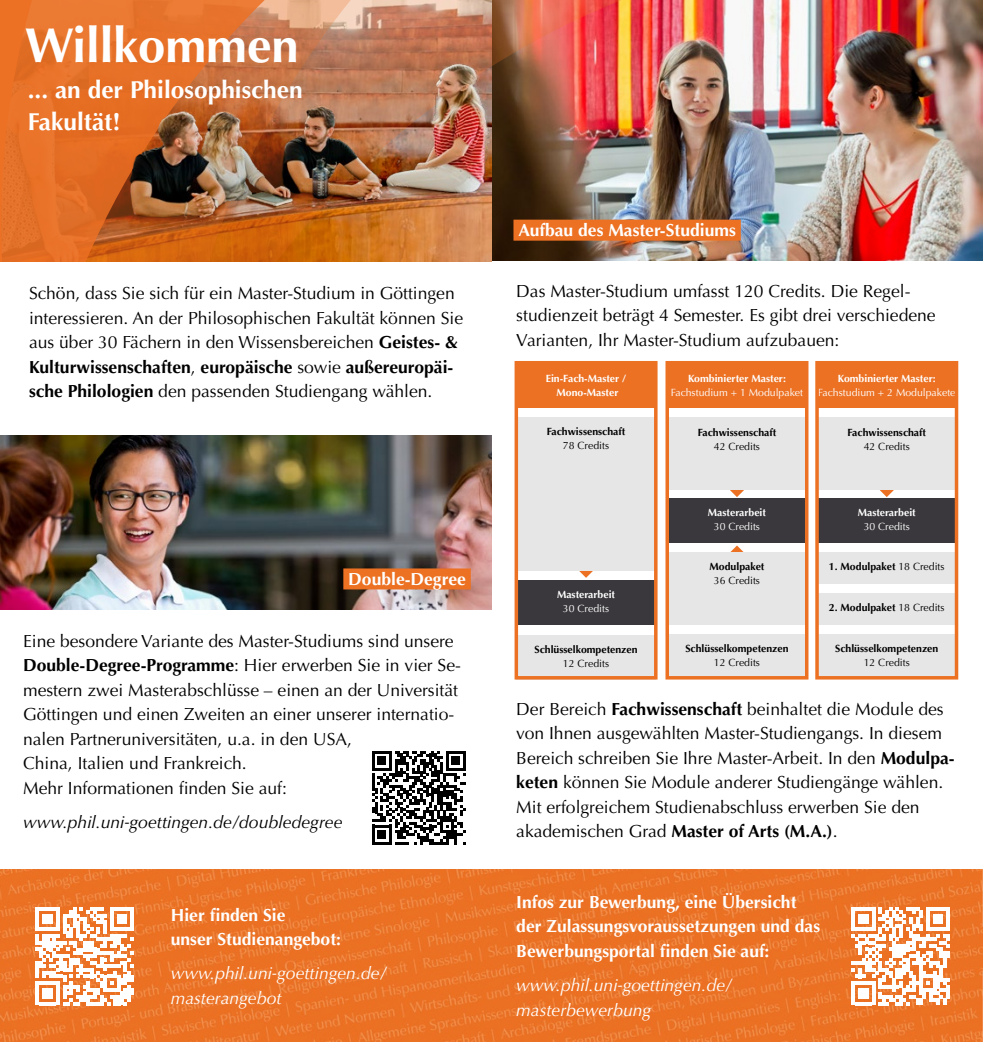
<style>
.page{position:relative;width:983px;height:1042px;background:#fff}
.page>*{position:absolute;margin:0;border:0;box-sizing:border-box;transform-origin:0 0}
.t1{font:700 49px "Optima LT Pro";color:#fff}
.t2{font:700 24.5px/31.5px "Optima LT Pro";color:#fff}
.t3{font:17.5px/24.5px "Optima LT Pro";color:#000}
.t4{font:700 17.5px/24.5px "Optima LT Pro";color:#fff}
.t5{font:italic 17.5px/24.5px "Optima LT Pro";color:#fff}
.t6{font:italic 17.5px "Optima LT Pro";color:#000}
.t7{font:700 10.5px "Optima LT Pro";color:#000}
.t8{font:700 10.5px/14px "Optima LT Pro";color:#fff;text-align:center}
.t9{font:10.5px "Optima LT Pro";color:#fff}
.t10{font:10.5px "Optima LT Pro";color:#000}
.s1{font-style:inherit}
.s2{font-weight:700}
.s3{font-weight:400}
</style>
<div class="page">
<img style="left:0;top:869px;width:982px;height:173px">
<svg style="left:851px;top:907px;width:98px;height:98px"></svg>
<div style="left:816px;top:363px;width:140px;height:44px;background:#ec7123"></div>
<svg style="left:579px;top:571px;width:14px;height:7px"></svg>
<div style="left:516px;top:417px;width:139px;height:154px;background:#e6e6e7"></div>
<div style="left:516px;top:635px;width:139px;height:45px;background:#e6e6e7"></div>
<div style="left:667px;top:634px;width:139px;height:45px;background:#e6e6e7"></div>
<div style="left:816px;top:634px;width:140px;height:45px;background:#e6e6e7"></div>
<div style="left:667px;top:498px;width:139px;height:45px;background:#3a383c"></div>
<div style="left:516px;top:580px;width:139px;height:45px;background:#3a383c"></div>
<div style="left:816px;top:498px;width:140px;height:45px;background:#3a383c"></div>
<svg style="left:879px;top:490px;width:14px;height:7px"></svg>
<div style="left:816px;top:418px;width:140px;height:72px;background:#e6e6e7"></div>
<div style="left:514px;top:361px;width:143px;height:318px;border:4px solid #ec7123"></div>
<svg style="left:730px;top:490px;width:13px;height:7px"></svg>
<div style="left:667px;top:418px;width:139px;height:72px;background:#e6e6e7"></div>
<svg style="left:730px;top:545px;width:13px;height:7px"></svg>
<div style="left:667px;top:553px;width:139px;height:72px;background:#e6e6e7"></div>
<div style="left:816px;top:552px;width:140px;height:31px;background:#e6e6e7"></div>
<div style="left:816px;top:593px;width:140px;height:31px;background:#e6e6e7"></div>
<div style="left:667px;top:363px;width:139px;height:44px;background:#ec7123"></div>
<div style="left:516px;top:363px;width:139px;height:44px;background:#ec7123"></div>
<div style="left:665px;top:361px;width:143px;height:318px;border:4px solid #ec7123"></div>
<div style="left:815px;top:361px;width:143px;height:318px;border:4px solid #ec7123"></div>
<img style="left:491px;top:0;width:491px;height:262px">
<img style="left:0;top:435px;width:491px;height:174px">
<svg style="left:36px;top:907px;width:98px;height:98px"></svg>
<svg style="left:372px;top:751px;width:93px;height:93px"></svg>
<div style="left:343px;top:568px;width:127px;height:21px;background:#ec7123"></div>
<img style="left:0;top:0;width:491px;height:262px">
<h1 class="t1" style="left:25px;top:14px;width:275px">Willkommen</h1>
<h2 class="t2" style="left:28px;top:74px;width:276px"><span class="s1">...</span> an der Philosophischen<br>Fakultät!</h2>
<p class="t3" style="left:29px;top:281px;width:435px">Schön, dass Sie sich für ein Master-Studium in Göttingen interessieren. An der Philosophischen Fakultät können Sie aus über 30 Fächern in den Wissensbereichen <span class="s2">Geistes- &amp; Kulturwissenschaften</span>, <span class="s2">europäische</span> sowie <span class="s2">außereuropäi&shy;sche Philologien</span> den passenden Studiengang wählen.</p>
<p class="t4" style="left:348px;top:566px;width:119px">Double-Degree</p>
<p class="t3" style="left:23px;top:628px;width:439px">Eine besondere Variante des Master-Studiums sind unsere <span class="s2">Double-Degree-Programme</span>: Hier erwerben Sie in vier Se&shy;mestern zwei Masterabschlüsse – einen an der Universität Göttingen und einen Zweiten an einer unserer internatio&shy;nalen Partneruniversitäten, u.a. in den USA,<br>China, Italien und Frankreich.<br>Mehr Informationen finden Sie auf:</p>
<p class="t6" style="left:23px;top:811px;width:321px">www.phil.uni-goettingen.de/doubledegree</p>
<p class="t4" style="left:171px;top:902px;width:172px">Hier finden Sie<br>unser Studienangebot:</p>
<p class="t5" style="left:171px;top:961px;width:217px">www.phil.uni-goettingen.de/ masterangebot</p>
<p class="t4" style="left:518px;top:217px;width:219px">Aufbau des Master-Studiums</p>
<p class="t3" style="left:516px;top:278px;width:421px">Das Master-Studium umfasst 120 Credits. Die Regel&shy;studienzeit beträgt 4 Semester. Es gibt drei verschiedene<br>Varianten, Ihr Master-Studium aufzubauen:</p>
<p class="t8" style="left:545px;top:371px;width:82px">Ein-Fach-Master /<br>Mono-Master</p>
<p class="t8" style="left:687px;top:371px;width:99px">Kombinierter Master:</p>
<p class="t9" style="left:670px;top:386px;width:134px">Fachstudium + 1 Modulpaket</p>
<p class="t8" style="left:837px;top:371px;width:99px">Kombinierter Master:</p>
<p class="t9" style="left:817px;top:386px;width:139px">Fachstudium + 2 Modulpakete</p>
<p class="t7" style="left:546px;top:425px;width:80px">Fachwissenschaft</p>
<p class="t10" style="left:563px;top:439px;width:48px">78 Credits</p>
<p class="t7" style="left:697px;top:426px;width:80px">Fachwissenschaft</p>
<p class="t10" style="left:713px;top:440px;width:48px">42 Credits</p>
<p class="t7" style="left:847px;top:426px;width:80px">Fachwissenschaft</p>
<p class="t10" style="left:863px;top:440px;width:48px">42 Credits</p>
<p class="t8" style="left:707px;top:505px;width:60px">Masterarbeit</p>
<p class="t9" style="left:713px;top:520px;width:48px">30 Credits</p>
<p class="t8" style="left:857px;top:505px;width:60px">Masterarbeit</p>
<p class="t9" style="left:863px;top:520px;width:48px">30 Credits</p>
<p class="t8" style="left:557px;top:587px;width:60px">Masterarbeit</p>
<p class="t9" style="left:563px;top:602px;width:48px">30 Credits</p>
<p class="t7" style="left:709px;top:560px;width:56px">Modulpaket</p>
<p class="t10" style="left:713px;top:574px;width:48px">36 Credits</p>
<p class="t7" style="left:828px;top:560px;width:117px">1. Modulpaket <span class="s3">18 Credits</span></p>
<p class="t7" style="left:828px;top:601px;width:117px">2. Modulpaket <span class="s3">18 Credits</span></p>
<p class="t7" style="left:534px;top:642px;width:105px">Schlüsselkompetenzen</p>
<p class="t10" style="left:563px;top:656px;width:48px">12 Credits</p>
<p class="t7" style="left:685px;top:642px;width:105px">Schlüsselkompetenzen</p>
<p class="t10" style="left:713px;top:656px;width:48px">12 Credits</p>
<p class="t7" style="left:834px;top:642px;width:105px">Schlüsselkompetenzen</p>
<p class="t10" style="left:863px;top:656px;width:48px">12 Credits</p>
<p class="t3" style="left:516px;top:697px;width:439px">Der Bereich <span class="s2">Fachwissenschaft</span> beinhaltet die Module des von Ihnen ausgewählten Master-Studiengangs. In diesem Bereich schreiben Sie Ihre Master-Arbeit. In den <span class="s2">Modulpa&shy;keten</span> können Sie Module anderer Studiengänge wählen.<br>Mit erfolgreichem Studienabschluss erwerben Sie den akademischen Grad <span class="s2">Master of Arts (M.A.)</span>.</p>
<p class="t4" style="left:516px;top:889px;width:305px">Infos zur Bewerbung, eine Übersicht der Zulassungsvoraussetzungen und das<br>Bewerbungsportal finden Sie auf:</p>
<p class="t5" style="left:516px;top:973px;width:217px">www.phil.uni-goettingen.de/ masterbewerbung</p>
</div>
